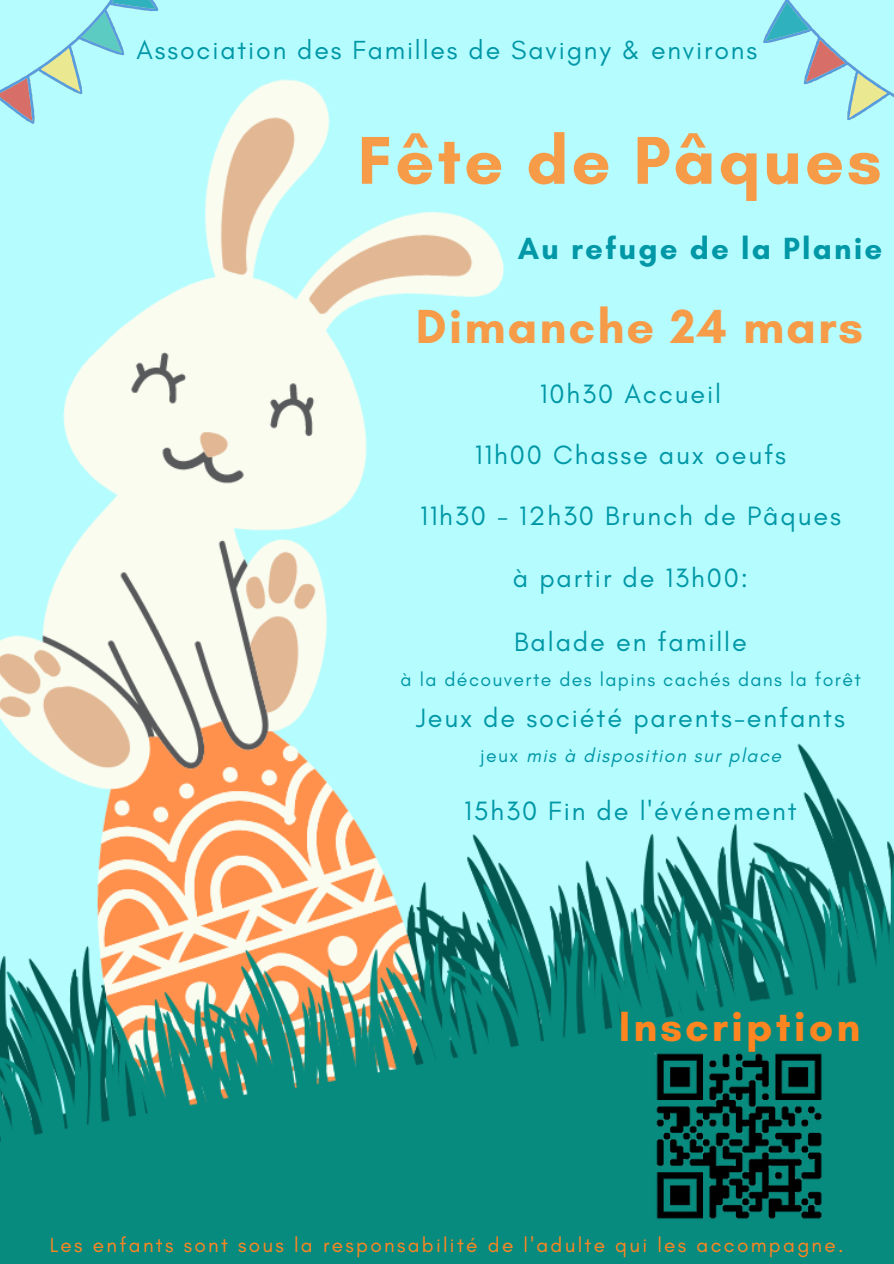
<style>
.page{position:relative;width:894px;height:1264px;background:#fff}
.page>*{position:absolute;margin:0;border:0;box-sizing:border-box;transform-origin:0 0}
.t1{font:700 68.85px "Glacial Indifference";letter-spacing:.04em;color:#f69c49}
.t2{font:700 48.75px "Glacial Indifference";letter-spacing:.04em;color:#f69c49}
.t3{font:700 42.9px "Glacial Indifference";letter-spacing:.07em;color:#ff8521}
.t4{font:700 31.2px "Glacial Indifference";letter-spacing:.07em;color:#0097a6}
.t5{font:27px "Glacial Indifference";letter-spacing:.07em;color:#0097a6}
.t6{font:26.7px "Glacial Indifference";letter-spacing:.07em;color:#0097a6}
.t7{font:20.85px "Glacial Indifference";letter-spacing:.11em;color:#ff8521}
.t8{font:19.5px "Glacial Indifference";letter-spacing:.07em;color:#0097a6}
.t9{font:italic 19.5px "Glacial Indifference";letter-spacing:.07em;color:#0097a6}
.s1{font-style:normal}
</style>
<div class="page">
<img style="left:0;top:0;width:893px;height:1263px">
<svg style="left:0;top:0;width:218px;height:230px;background:#b3f6f8"></svg>
<img style="left:630px;top:1027px;width:218px;height:218px">
<div style="left:644px;top:0;width:249px;height:225px;background:#b5fcff"></div>
<p class="t6" style="left:136px;top:34px;width:622px">Association des Familles de Savigny &amp; environs</p>
<p class="t1" style="left:357px;top:118px;width:525px">Fête de Pâques</p>
<p class="t4" style="left:517px;top:229px;width:366px">Au refuge de la Planie</p>
<p class="t2" style="left:416px;top:297px;width:448px">Dimanche 24 mars</p>
<h1 class="t5" style="left:539px;top:377px;width:183px">10h30 Accueil</h1>
<h4 class="t5" style="left:475px;top:438px;width:312px">11h00 Chasse aux oeufs</h4>
<h2 class="t5" style="left:420px;top:500px;width:422px">11h30 - 12h30 Brunch de Pâques</h2>
<h5 class="t5" style="left:512px;top:561px;width:237px">à partir de 13h00:</h5>
<h5 class="t5" style="left:514px;top:625px;width:234px">Balade en famille</h5>
<h5 class="t8" style="left:400px;top:667px;width:461px">à la découverte des lapins cachés dans la forêt</h5>
<h5 class="t5" style="left:416px;top:701px;width:430px">Jeux de société parents-enfants</h5>
<p class="t9" style="left:480px;top:743px;width:302px"><span class="s1">jeux</span> mis à disposition sur place</p>
<p class="t5" style="left:464px;top:794px;width:334px">15h30 Fin de l'événement</p>
<p class="t3" style="left:618px;top:1000px;width:243px">Inscription</p>
<p class="t7" style="left:50px;top:1232px;width:795px">Les enfants sont sous la responsabilité de l'adulte qui les accompagne.</p>
</div>
